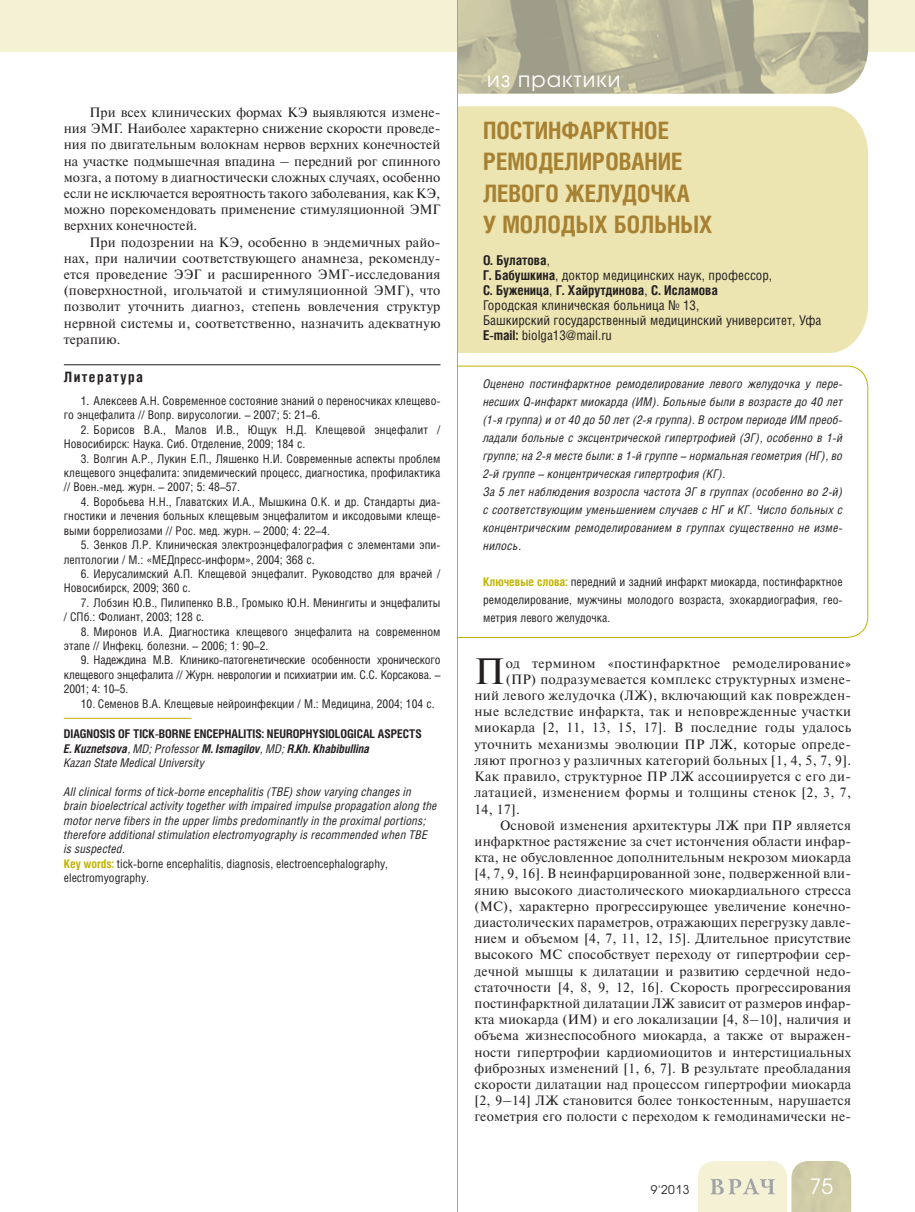
<style>
.page{position:relative;width:915px;height:1212px;background:#fff}
.page>*{position:absolute;margin:0;border:0;box-sizing:border-box;transform-origin:0 0}
.t1{font:36.6px "Newton C";color:#231f20}
.t2{font:700 24px/31.5px "Helios Cond";color:#a78131}
.t3{font:21px "Avant Garde Gothic C";letter-spacing:.05em;color:#fff}
.t4{font:700 14.25px "Helios Cond";letter-spacing:.1em;color:#231f20}
.t5{font:13.5px/16.2px "Newton C";letter-spacing:.015em;color:#231f20;text-align:justify}
.t6{font:13.5px/15px "Helios Cond";color:#231f20}
.t7{font:12px/14.4px "Helios Cond";color:#231f20}
.t8{font:italic 12px/18px "Helios Cond";letter-spacing:.01em;color:#231f20}
.t9{font:700 12px/14.4px "Helios Cond";color:#231f20}
.t10{font:12px "Avant Garde Gothic C";color:#231f20}
.s1{font-style:italic}
.s2{font-weight:400;font-style:italic}
.s3{font-weight:700;font-style:normal;color:#c1b400}
.s4{font-style:normal}
.s5{font-weight:700}
.s6{font-weight:700;color:#c1b400}
</style>
<div class="page">
<div style="left:0;top:0;width:914px;height:51px;background:#f5f1d5"></div>
<svg style="left:698px;top:1161px;width:152px;height:51px;background:#e3e0c4"></svg>
<hr style="left:64px;top:364px;width:376px;height:1px;background:#231f20">
<hr style="left:64px;top:718px;width:127px;height:1px;background:#c1b400">
<div style="left:458px;top:106px;width:409px;height:247px;background:#ece5b2"></div>
<svg style="left:458px;top:365px;width:410px;height:273px"></svg>
<svg style="left:458px;top:0;width:371px;height:94px;background:#bab79a"></svg>
<img style="left:829px;top:0;width:38px;height:94px">
<hr style="left:457px;top:0;width:1px;height:1212px;background:#c1b400">
<p class="t5" style="left:64px;top:106px;width:378px;text-indent:26px">При всех клинических формах КЭ выявляются измене&shy;ния ЭМГ. Наиболее характерно снижение скорости проведе&shy;ния по двигательным волокнам нервов верхних конечностей на участке подмышечная впадина – передний рог спинного мозга, а потому в диагностически сложных случаях, особенно если не исключается вероятность такого заболевания, как КЭ, можно порекомендовать применение стимуляционной ЭМГ верхних конечностей.</p>
<p class="t5" style="left:64px;top:235px;width:378px;text-indent:26px">При подозрении на КЭ, особенно в эндемичных райо&shy;нах, при наличии соответствующего анамнеза, рекоменду&shy;ется проведение ЭЭГ и расширенного ЭМГ-исследования (поверхностной, игольчатой и стимуляционной ЭМГ), что позволит уточнить диагноз, степень вовлечения структур нервной системы и, соответственно, назначить адекватную терапию.</p>
<p class="t4" style="left:64px;top:371px;width:81px">Литература</p>
<p class="t7" style="left:64px;top:395px;width:378px;text-indent:17px">1. Алексеев А.Н. Современное состояние знаний о переносчиках клещево&shy;го энцефалита // Вопр. вирусологии. – 2007; 5: 21–6.</p>
<p class="t7" style="left:64px;top:424px;width:378px;text-indent:17px">2. Борисов В.А., Малов И.В., Ющук Н.Д. Клещевой энцефалит /<br>Новосибирск: Наука. Сиб. Отделение, 2009; 184 с.</p>
<p class="t7" style="left:64px;top:452px;width:378px;text-align:justify;text-indent:17px">3. Волгин А.Р., Лукин Е.П., Ляшенко Н.И. Современные аспекты проблем клещевого энцефалита: эпидемический процесс, диагностика, профилактика // Воен.-мед. журн. – 2007; 5: 48–57.</p>
<p class="t7" style="left:64px;top:496px;width:378px;text-align:justify;text-indent:17px">4. Воробьева Н.Н., Главатских И.А., Мышкина О.К. и др. Стандарты диа&shy;гностики и лечения больных клещевым энцефалитом и иксодовыми клеще&shy;выми боррелиозами // Рос. мед. журн. – 2000; 4: 22–4.</p>
<p class="t7" style="left:64px;top:539px;width:378px;text-indent:17px">5. Зенков Л.Р. Клиническая электроэнцефалография с элементами эпи&shy;лептологии / М.: «МЕДпресс-информ», 2004; 368 с.</p>
<p class="t7" style="left:64px;top:568px;width:378px;text-indent:17px">6. Иерусалимский А.П. Клещевой энцефалит. Руководство для врачей /<br>Новосибирск, 2009; 360 с.</p>
<p class="t7" style="left:64px;top:596px;width:378px;text-indent:17px">7. Лобзин Ю.В., Пилипенко В.В., Громыко Ю.Н. Менингиты и энцефалиты / СПб.: Фолиант, 2003; 128 с.</p>
<p class="t7" style="left:64px;top:625px;width:378px;text-indent:17px">8. Миронов И.А. Диагностика клещевого энцефалита на современном этапе // Инфекц. болезни. – 2006; 1: 90–2.</p>
<p class="t7" style="left:64px;top:654px;width:378px;text-align:justify;text-indent:17px">9. Надеждина М.В. Клинико-патогенетические особенности хронического клещевого энцефалита // Журн. неврологии и психиатрии им. С.С. Корсакова. – 2001; 4: 10–5.</p>
<p class="t7" style="left:81px;top:697px;width:355px">10. Семенов В.А. Клещевые нейроинфекции / М.: Медицина, 2004; 104 с.</p>
<p class="t9" style="left:64px;top:728px;width:359px">DIAGNOSIS OF TICK-BORNE ENCEPHALITIS: NEUROPHYSIOLOGICAL ASPECTS<br><span class="s1">E. Kuznetsova</span><span class="s2">, MD; Professor</span> <span class="s1">M. Ismagilov</span><span class="s2">, MD;</span> <span class="s1">R.Kh. Khabibullina<br></span><span class="s2">Kazan State Medical University</span></p>
<p class="t8" style="left:64px;top:785px;width:374px;line-height:14.4px">All clinical forms of tick-borne encephalitis (TBE) show varying changes in brain bioelectrical activity together with impaired impulse propagation along the motor nerve fibers in the upper limbs predominantly in the proximal portions; therefore additional stimulation electromyography is recommended when TBE is suspected.<br><span class="s3">Key words:</span> <span class="s4">tick-borne encephalitis, diagnosis, electroencephalography, electromyography.</span></p>
<h3 class="t3" style="left:487px;top:70px;width:135px">из практики</h3>
<h2 class="t2" style="left:483px;top:117px;width:231px">ПОСТИНФАРКТНОЕ<br>РЕМОДЕЛИРОВАНИЕ<br>ЛЕВОГО ЖЕЛУДОЧКА<br>У МОЛОДЫХ БОЛЬНЫХ</h2>
<p class="t6" style="left:483px;top:254px;width:339px"><span class="s5">О. Булатова</span>,<br><span class="s5">Г. Бабушкина</span>, доктор медицинских наук, профессор,<br><span class="s5">С. Буженица</span>, <span class="s5">Г. Хайрутдинова</span>, <span class="s5">С. Исламова<br></span>Городская клиническая больница № 13,<br>Башкирский государственный медицинский университет, Уфа <span class="s5">E-mail:</span> biolga13@mail.ru</p>
<p class="t8" style="left:483px;top:376px;width:361px">Оценено постинфарктное ремоделирование левого желудочка у пере&shy;несших Q-инфаркт миокарда (ИМ). Больные были в возрасте до 40 лет (1-я группа) и от 40 до 50 лет (2-я группа). В остром периоде ИМ преоб&shy;ладали больные с эксцентрической гипертрофией (ЭГ), особенно в 1-й группе; на 2-я месте были: в 1-й группе – нормальная геометрия (НГ), во 2-й группе – концентрическая гипертрофия (КГ).<br>За 5 лет наблюдения возросла частота ЭГ в группах (особенно во 2-й) с соответствующим уменьшением случаев с НГ и КГ. Число больных с концентрическим ремоделированием в группах существенно не изме&shy;нилось.</p>
<p class="t7" style="left:483px;top:574px;width:361px;line-height:18px;text-align:justify"><span class="s6">Ключевые слова:</span> передний и задний инфаркт миокарда, постинфарктное ремоделирование, мужчины молодого возраста, эхокардиография, гео&shy;метрия левого желудочка.</p>
<h1 class="t1" style="left:474px;top:658px;width:32px">П</h1>
<p class="t5" style="left:505px;top:656px;width:347px">од термином «постинфарктное ремоделирование»</p>
<p class="t5" style="left:505px;top:672px;width:347px">(ПР) подразумевается комплекс структурных измене-</p>
<p class="t5" style="left:474px;top:689px;width:378px">ний левого желудочка (ЛЖ), включающий как поврежден-</p>
<p class="t5" style="left:474px;top:705px;width:378px">ные вследствие инфаркта, так и неповрежденные участки</p>
<p class="t5" style="left:474px;top:721px;width:378px">миокарда [2, 11, 13, 15, 17]. В последние годы удалось</p>
<p class="t5" style="left:474px;top:737px;width:378px">уточнить механизмы эволюции ПР ЛЖ, которые опреде-</p>
<p class="t5" style="left:474px;top:753px;width:378px">ляют прогноз у различных категорий больных [1, 4, 5, 7, 9].</p>
<p class="t5" style="left:474px;top:770px;width:378px">Как правило, структурное ПР ЛЖ ассоциируется с его ди-</p>
<p class="t5" style="left:474px;top:786px;width:378px">латацией, изменением формы и толщины стенок [2, 3, 7,</p>
<p class="t5" style="left:474px;top:802px;width:47px">14, 17].</p>
<p class="t5" style="left:500px;top:818px;width:352px">Основой изменения архитектуры ЛЖ при ПР является</p>
<p class="t5" style="left:474px;top:834px;width:378px">инфарктное растяжение за счет истончения области инфар-</p>
<p class="t5" style="left:474px;top:851px;width:378px">кта, не обусловленное дополнительным некрозом миокарда</p>
<p class="t5" style="left:474px;top:867px;width:378px">[4, 7, 9, 16]. В неинфарцированной зоне, подверженной вли-</p>
<p class="t5" style="left:474px;top:883px;width:378px">янию высокого диастолического миокардиального стресса</p>
<p class="t5" style="left:474px;top:899px;width:378px">(МС), характерно прогрессирующее увеличение конечно-</p>
<p class="t5" style="left:474px;top:915px;width:378px">диастолических параметров, отражающих перегрузку давле-</p>
<p class="t5" style="left:474px;top:932px;width:378px">нием и объемом [4, 7, 11, 12, 15]. Длительное присутствие</p>
<p class="t5" style="left:474px;top:948px;width:378px">высокого МС способствует переходу от гипертрофии сер-</p>
<p class="t5" style="left:474px;top:964px;width:378px">дечной мышцы к дилатации и развитию сердечной недо-</p>
<p class="t5" style="left:474px;top:980px;width:378px">статочности [4, 8, 9, 12, 16]. Скорость прогрессирования</p>
<p class="t5" style="left:474px;top:996px;width:378px">постинфарктной дилатации ЛЖ зависит от размеров инфар-</p>
<p class="t5" style="left:474px;top:1013px;width:378px">кта миокарда (ИМ) и его локализации [4, 8–10], наличия и</p>
<p class="t5" style="left:474px;top:1029px;width:378px">объема жизнеспособного миокарда, а также от выражен-</p>
<p class="t5" style="left:474px;top:1045px;width:378px">ности гипертрофии кардиомиоцитов и интерстициальных</p>
<p class="t5" style="left:474px;top:1061px;width:378px">фиброзных изменений [1, 6, 7]. В результате преобладания</p>
<p class="t5" style="left:474px;top:1077px;width:378px">скорости дилатации над процессом гипертрофии миокарда</p>
<p class="t5" style="left:474px;top:1094px;width:378px">[2, 9–14] ЛЖ становится более тонкостенным, нарушается</p>
<p class="t5" style="left:474px;top:1110px;width:378px">геометрия его полости с переходом к гемодинамически не-</p>
<p class="t10" style="left:650px;top:1184px;width:40px">9'2013</p>
<h3 class="t3" style="left:809px;top:1177px;width:25px">75</h3>
</div>
